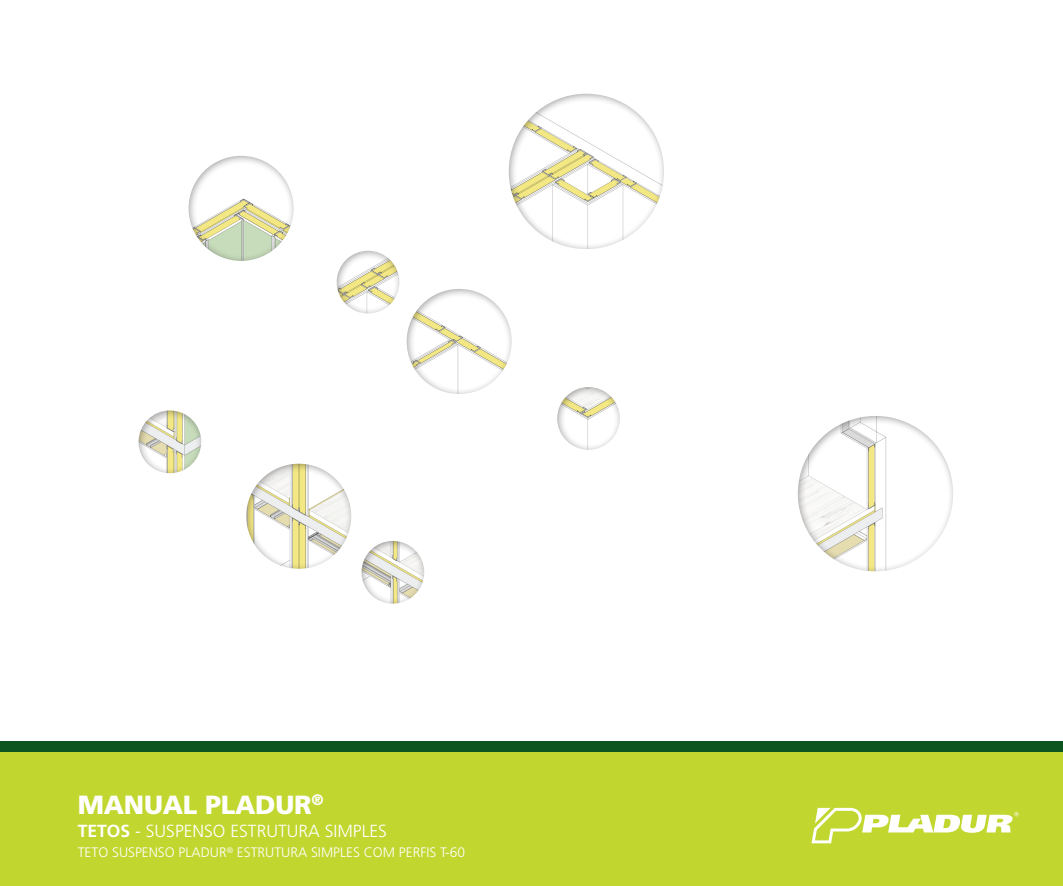
<style>
.page{position:relative;width:1063px;height:886px;background:#fff}
.page>*{position:absolute;margin:0;border:0;box-sizing:border-box;transform-origin:0 0}
.t1{font:900 26.25px "Frutiger LT Std";letter-spacing:-.01em;color:#fff}
.t2{font:300 17.5px "Frutiger LT Std";color:#fff}
.t3{font:300 13.75px "Frutiger LT Std";color:#fff}
.s1{font-weight:700}
</style>
<div class="page">
<svg style="left:138px;top:93px;width:815px;height:511px"></svg>
<div style="left:0;top:748px;width:1063px;height:138px;background:#c1d72f"></div>
<div style="left:0;top:741px;width:1063px;height:11px;background:#0c5420"></div>
<svg style="left:811px;top:808px;width:208px;height:35px"></svg>
<p class="t1" style="left:78px;top:789px;width:247px">MANUAL PLADUR<sup>®</sup></p>
<p class="t2" style="left:78px;top:821px;width:311px"><span class="s1">TETOS</span> - SUSPENSO ESTRUTURA SIMPLES</p>
<p class="t3" style="left:78px;top:844px;width:389px">TETO SUSPENSO PLADUR<sup>®</sup> ESTRUTURA SIMPLES COM PERFIS T-60</p>
</div>
